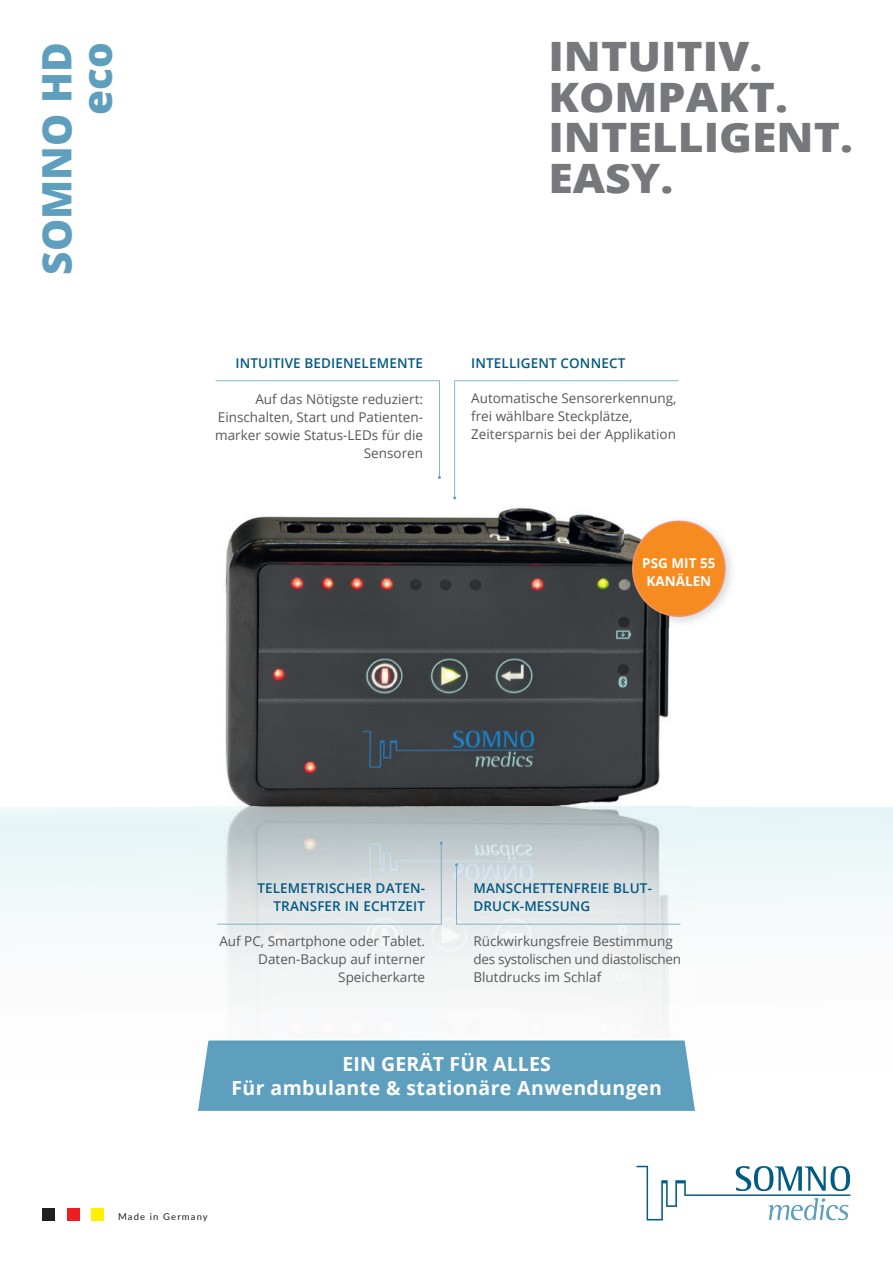
<style>
.page{position:relative;width:893px;height:1263px;background:#fff}
.page>*{position:absolute;margin:0;border:0;box-sizing:border-box;transform-origin:0 0}
.t1{font:800 40.5px/40.5px "Open Sans";color:#76787b;scale:1.1 1}
.t2{font:800 40.5px/40.5px "Open Sans";color:#5f9fbe;text-align:right}
.t3{font:700 19.5px/24px "Open Sans";letter-spacing:.02em;color:#fff;text-align:center}
.t4{font:13.5px/18px "Open Sans";color:#57585a}
.t5{font:600 13.5px/18px "Open Sans";letter-spacing:.01em;color:#005983;text-align:right}
.t6{font:700 13.5px/18px "Open Sans";color:#fff;text-align:center}
.t7{font:9.45px "Lato";letter-spacing:.12em;color:#231f20}
</style>
<div class="page">
<img style="left:195px;top:499px;width:398px;height:308px">
<img style="left:593px;top:516px;width:34px;height:25px">
<img style="left:593px;top:541px;width:50px;height:266px">
<img style="left:643px;top:627px;width:49px;height:180px">
<svg style="left:637px;top:1166px;width:213px;height:54px"></svg>
<div style="left:43px;top:1208px;width:12px;height:12px;background:#231f20"></div>
<div style="left:67px;top:1208px;width:12px;height:12px;background:#ee1d23"></div>
<div style="left:92px;top:1208px;width:12px;height:12px;background:#fff101"></div>
<img style="left:0;top:807px;width:893px;height:212px">
<div style="left:198px;top:1040px;width:497px;height:71px;background:#5f9fbe"></div>
<svg style="left:453px;top:380px;width:226px;height:119px"></svg>
<svg style="left:216px;top:380px;width:225px;height:99px"></svg>
<svg style="left:455px;top:863px;width:225px;height:61px;background:#dde2e4"></svg>
<svg style="left:217px;top:841px;width:226px;height:83px;background:#d5dcde"></svg>
<img style="left:627px;top:520px;width:105px;height:107px">
<svg style="left:632px;top:521px;width:94px;height:96px;background:#e89544"></svg>
<h1 class="t2" style="left:34px;top:275px;width:234px;rotate:-90deg">SOMNO HD eco</h1>
<h1 class="t1" style="left:548px;top:34px;width:278px">INTUITIV.<br>KOMPAKT.<br>INTELLIGENT.<br>EASY.</h1>
<p class="t5" style="left:236px;top:353px;width:189px">INTUITIVE BEDIENELEMENTE</p>
<p class="t4" style="left:215px;top:389px;width:209px;text-align:right">Auf das Nötigste reduziert:<br>Einschalten, Start und Patienten&shy;marker sowie Status-LEDs für die<br>Sensoren</p>
<p class="t5" style="left:471px;top:353px;width:156px">INTELLIGENT CONNECT</p>
<p class="t4" style="left:471px;top:388px;width:207px">Automatische Sensorerkennung, frei wählbare Steckplätze,<br>Zeitersparnis bei der Applikation</p>
<p class="t6" style="left:642px;top:554px;width:75px">PSG MIT 55<br>KANÄLEN</p>
<p class="t5" style="left:257px;top:879px;width:169px">TELEMETRISCHER DATEN-<br>TRANSFER IN ECHTZEIT</p>
<p class="t4" style="left:219px;top:932px;width:207px;text-align:right">Auf PC, Smartphone oder Tablet.<br>Daten-Backup auf interner<br>Speicherkarte</p>
<p class="t5" style="left:473px;top:879px;width:180px;text-align:left">MANSCHETTENFREIE BLUT-<br>DRUCK-MESSUNG</p>
<p class="t4" style="left:473px;top:932px;width:209px">Rückwirkungsfreie Bestimmung des systolischen und diastolischen<br>Blutdrucks im Schlaf</p>
<h2 class="t3" style="left:231px;top:1051px;width:432px">EIN GERÄT FÜR ALLES<br>Für ambulante &amp; stationäre Anwendungen</h2>
<p class="t7" style="left:118px;top:1210px;width:91px">Made in Germany</p>
</div>
